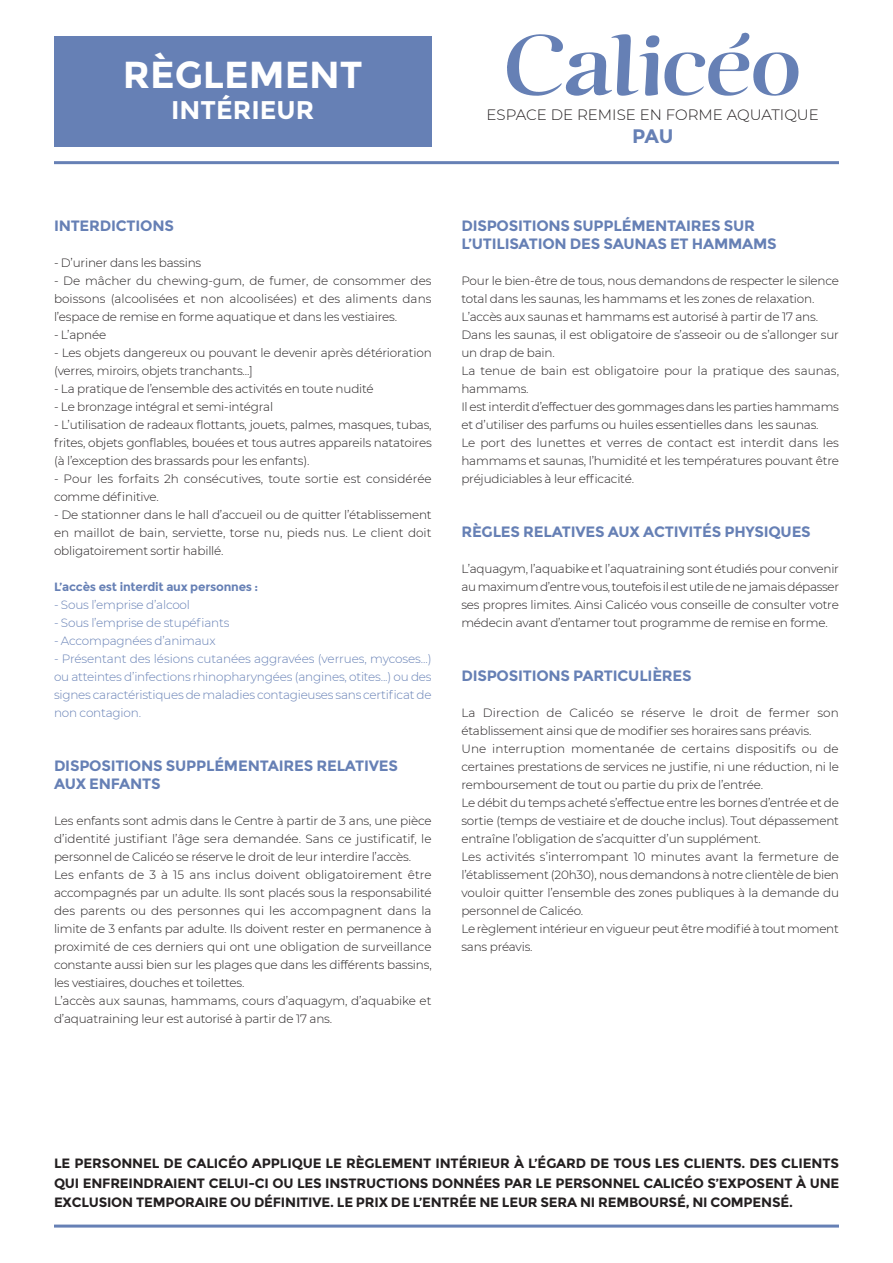
<style>
.page{position:relative;width:893px;height:1263px;background:#fff}
.page>*{position:absolute;margin:0;border:0;box-sizing:border-box;transform-origin:0 0}
.t1{font:700 37.65px "Montserrat";color:#fff}
.t2{font:700 25.65px "Montserrat";color:#fff}
.t3{font:700 19.65px "Montserrat";color:#6680b5}
.t4{font:700 15px/18px "Montserrat";letter-spacing:-.015em;color:#6680b5}
.t5{font:300 15px "Montserrat";color:#231f20}
.t6{font:700 13.5px/19.5px "Montserrat";letter-spacing:-.015em;color:#231f20;text-align:justify}
.t7{font:300 12px/18px "Montserrat";letter-spacing:-.015em;color:#231f20;text-align:justify}
.t8{font:300 12px/18px "Montserrat";letter-spacing:-.015em;color:#6680b5;text-align:justify}
.t9{font:300 12px/18px "Montserrat";letter-spacing:.005em;color:#231f20}
.t10{font:700 12px "Montserrat";letter-spacing:-.015em;color:#6680b5}
</style>
<div class="page">
<div style="left:54px;top:36px;width:378px;height:110px;background:#6680b5"></div>
<svg style="left:507px;top:33px;width:291px;height:63px"></svg>
<hr style="left:54px;top:161px;width:785px;height:3px;background:#6680b5">
<hr style="left:54px;top:1224px;width:785px;height:3px;background:#6680b5">
<p class="t1" style="left:123px;top:52px;width:241px">RÈGLEMENT</p>
<p class="t2" style="left:171px;top:94px;width:145px">INTÉRIEUR</p>
<p class="t4" style="left:54px;top:217px;width:121px">INTERDICTIONS</p>
<p class="t7" style="left:54px;top:253px;width:149px">- D’uriner dans les bassins</p>
<p class="t7" style="left:54px;top:271px;width:379px">- De mâcher du chewing-gum, de fumer, de consommer des boissons (alcoolisées et non alcoolisées) et des aliments dans l’espace de remise en forme aquatique et dans les vestiaires.</p>
<p class="t7" style="left:54px;top:325px;width:54px">- L’apnée</p>
<p class="t7" style="left:54px;top:343px;width:379px">- Les objets dangereux ou pouvant le devenir après détérioration (verres, miroirs, objets tranchants...]</p>
<p class="t7" style="left:54px;top:379px;width:321px">- La pratique de l’ensemble des activités en toute nudité</p>
<p class="t7" style="left:54px;top:397px;width:221px">- Le bronzage intégral et semi-intégral</p>
<p class="t7" style="left:54px;top:415px;width:379px">- L’utilisation de radeaux flottants, jouets, palmes, masques, tubas, frites, objets gonflables, bouées et tous autres appareils natatoires (à l’exception des brassards pour les enfants).</p>
<p class="t9" style="left:54px;top:469px;width:379px">- Pour les forfaits 2h consécutives, toute sortie est considérée comme définitive.</p>
<p class="t7" style="left:54px;top:505px;width:379px">- De stationner dans le hall d’accueil ou de quitter l’établissement en maillot de bain, serviette, torse nu, pieds nus. Le client doit obligatoirement sortir habillé.</p>
<p class="t10" style="left:54px;top:580px;width:206px">L’accès est interdit aux personnes :</p>
<p class="t8" style="left:54px;top:595px;width:138px">- Sous l’emprise d’alcool</p>
<p class="t8" style="left:54px;top:613px;width:177px">- Sous l’emprise de stupéfiants</p>
<p class="t8" style="left:54px;top:631px;width:163px">- Accompagnées d’animaux</p>
<p class="t8" style="left:54px;top:649px;width:379px">- Présentant des lésions cutanées aggravées (verrues, mycoses...) ou atteintes d’infections rhinopharyngées (angines, otites...) ou des signes caractéristiques de maladies contagieuses sans certificat de non contagion.</p>
<p class="t4" style="left:54px;top:757px;width:345px">DISPOSITIONS SUPPLÉMENTAIRES RELATIVES<br>AUX ENFANTS</p>
<p class="t7" style="left:54px;top:811px;width:379px">Les enfants sont admis dans le Centre à partir de 3 ans, une pièce d’identité justifiant l’âge sera demandée. Sans ce justificatif, le personnel de Calicéo se réserve le droit de leur interdire l’accès.</p>
<p class="t7" style="left:54px;top:865px;width:379px">Les enfants de 3 à 15 ans inclus doivent obligatoirement être accompagnés par un adulte. Ils sont placés sous la responsabilité des parents ou des personnes qui les accompagnent dans la limite de 3 enfants par adulte. Ils doivent rester en permanence à proximité de ces derniers qui ont une obligation de surveillance constante aussi bien sur les plages que dans les différents bassins, les vestiaires, douches et toilettes.</p>
<p class="t7" style="left:54px;top:991px;width:379px">L’accès aux saunas, hammams, cours d’aquagym, d’aquabike et d’aquatraining leur est autorisé à partir de 17 ans.</p>
<p class="t5" style="left:487px;top:104px;width:334px">ESPACE DE REMISE EN FORME AQUATIQUE</p>
<p class="t3" style="left:632px;top:125px;width:43px">PAU</p>
<p class="t4" style="left:461px;top:217px;width:317px">DISPOSITIONS SUPPLÉMENTAIRES SUR<br>L’UTILISATION DES SAUNAS ET HAMMAMS</p>
<p class="t7" style="left:461px;top:271px;width:379px">Pour le bien-être de tous, nous demandons de respecter le silence total dans les saunas, les hammams et les zones de relaxation.</p>
<p class="t7" style="left:461px;top:307px;width:358px">L’accès aux saunas et hammams est autorisé à partir de 17 ans.</p>
<p class="t7" style="left:461px;top:325px;width:379px">Dans les saunas, il est obligatoire de s’asseoir ou de s’allonger sur un drap de bain.</p>
<p class="t9" style="left:461px;top:361px;width:379px">La tenue de bain est obligatoire pour la pratique des saunas, hammams.</p>
<p class="t7" style="left:461px;top:397px;width:379px">Il est interdit d’effectuer des gommages dans les parties hammams et d’utiliser des parfums ou huiles essentielles dans les saunas.</p>
<p class="t7" style="left:461px;top:433px;width:379px">Le port des lunettes et verres de contact est interdit dans les hammams et saunas, l’humidité et les températures pouvant être préjudiciables à leur efficacité.</p>
<p class="t4" style="left:461px;top:523px;width:351px">RÈGLES RELATIVES AUX ACTIVITÉS PHYSIQUES</p>
<p class="t7" style="left:461px;top:559px;width:379px">L’aquagym, l’aquabike et l’aquatraining sont étudiés pour convenir au maximum d’entre vous, toutefois il est utile de ne jamais dépasser ses propres limites. Ainsi Calicéo vous conseille de consulter votre médecin avant d’entamer tout programme de remise en forme.</p>
<p class="t4" style="left:461px;top:667px;width:232px">DISPOSITIONS PARTICULIÈRES</p>
<p class="t7" style="left:461px;top:703px;width:379px">La Direction de Calicéo se réserve le droit de fermer son établissement ainsi que de modifier ses horaires sans préavis.</p>
<p class="t7" style="left:461px;top:739px;width:379px">Une interruption momentanée de certains dispositifs ou de certaines prestations de services ne justifie, ni une réduction, ni le remboursement de tout ou partie du prix de l’entrée.</p>
<p class="t7" style="left:461px;top:793px;width:379px">Le débit du temps acheté s’effectue entre les bornes d’entrée et de sortie (temps de vestiaire et de douche inclus). Tout dépassement entraîne l’obligation de s’acquitter d’un supplément.</p>
<p class="t7" style="left:461px;top:847px;width:379px">Les activités s’interrompant 10 minutes avant la fermeture de l’établissement (20h30), nous demandons à notre clientèle de bien vouloir quitter l’ensemble des zones publiques à la demande du personnel de Calicéo.</p>
<p class="t7" style="left:461px;top:919px;width:379px">Le règlement intérieur en vigueur peut être modifié à tout moment sans préavis.</p>
<p class="t6" style="left:54px;top:1154px;width:787px">LE PERSONNEL DE CALICÉO APPLIQUE LE RÈGLEMENT INTÉRIEUR À L’ÉGARD DE TOUS LES CLIENTS. DES CLIENTS QUI ENFREINDRAIENT CELUI-CI OU LES INSTRUCTIONS DONNÉES PAR LE PERSONNEL CALICÉO S’EXPOSENT À UNE EXCLUSION TEMPORAIRE OU DÉFINITIVE. LE PRIX DE L’ENTRÉE NE LEUR SERA NI REMBOURSÉ, NI COMPENSÉ.</p>
</div>
